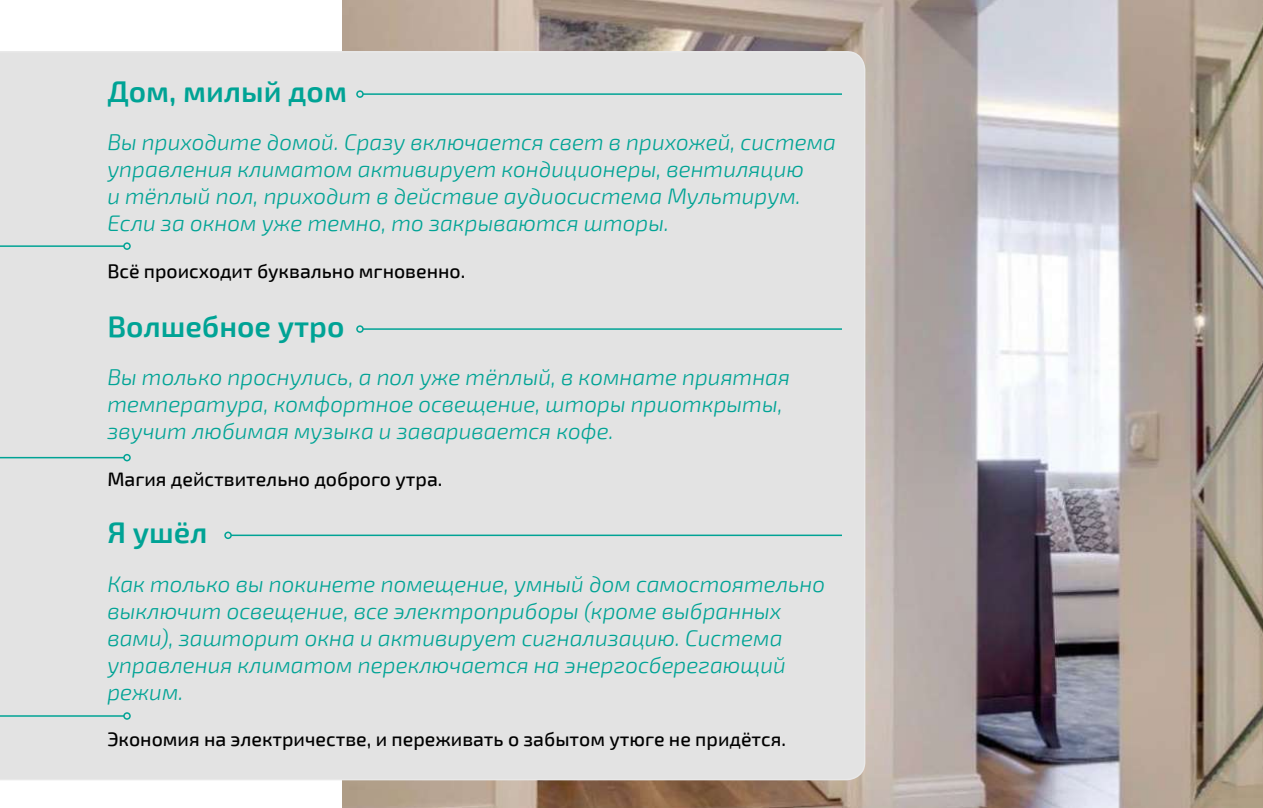
<style>
.page{position:relative;width:1263px;height:808px;background:#fff}
.page>*{position:absolute;margin:0;border:0;box-sizing:border-box;transform-origin:0 0}
.t1{font:600 30px "Exo 2";color:#00a395}
.t2{font:italic 300 22.5px/27px "Exo 2";color:#00a395}
.t3{font:500 19.5px "Exo 2";color:#000}
</style>
<div class="page">
<img style="left:342px;top:0;width:921px;height:808px">
<div style="left:0;top:51px;width:865px;height:729px;background:#e3e3e3"></div>
<hr style="left:0;top:245px;width:124px;height:2px;background:#00a395">
<div style="left:123px;top:242px;width:8px;height:8px;border:2px solid #00a395;border-radius:50%"></div>
<hr style="left:0;top:457px;width:124px;height:1px;background:#00a395">
<div style="left:123px;top:454px;width:8px;height:7px;border:2px solid #00a395;border-radius:50%"></div>
<hr style="left:0;top:715px;width:124px;height:2px;background:#00a395">
<div style="left:123px;top:712px;width:8px;height:8px;border:2px solid #00a395;border-radius:50%"></div>
<hr style="left:231px;top:534px;width:611px;height:2px;background:#00a395">
<div style="left:224px;top:531px;width:8px;height:8px;border:2px solid #00a395;border-radius:50%"></div>
<hr style="left:363px;top:328px;width:479px;height:2px;background:#00a395">
<div style="left:356px;top:325px;width:8px;height:8px;border:2px solid #00a395;border-radius:50%"></div>
<hr style="left:363px;top:93px;width:479px;height:2px;background:#00a395">
<div style="left:356px;top:90px;width:8px;height:8px;border:2px solid #00a395;border-radius:50%"></div>
<h1 class="t1" style="left:107px;top:73px;width:241px">Дом, милый дом</h1>
<p class="t2" style="left:107px;top:129px;width:730px">Вы приходите домой. Сразу включается свет в прихожей, система управления климатом активирует кондиционеры, вентиляцию<br>и тёплый пол, приходит в действие аудиосистема Мультирум.<br>Если за окном уже темно, то закрываются шторы.</p>
<p class="t3" style="left:107px;top:260px;width:359px">Всё происходит буквально мгновенно.</p>
<h1 class="t1" style="left:107px;top:308px;width:239px">Волшебное утро</h1>
<p class="t2" style="left:107px;top:364px;width:684px">Вы только проснулись, а пол уже тёплый, в комнате приятная температура, комфортное освещение, шторы приоткрыты, звучит любимая музыка и заваривается кофе.</p>
<p class="t3" style="left:107px;top:468px;width:336px">Магия действительно доброго утра.</p>
<h1 class="t1" style="left:107px;top:515px;width:102px">Я ушёл</h1>
<p class="t2" style="left:107px;top:570px;width:719px">Как только вы покинете помещение, умный дом самостоятельно выключит освещение, все электроприборы (кроме выбранных вами), зашторит окна и активирует сигнализацию. Система управления климатом переключается на энергосберегающий режим.</p>
<p class="t3" style="left:107px;top:728px;width:680px">Экономия на электричестве, и переживать о забытом утюге не придётся.</p>
</div>
